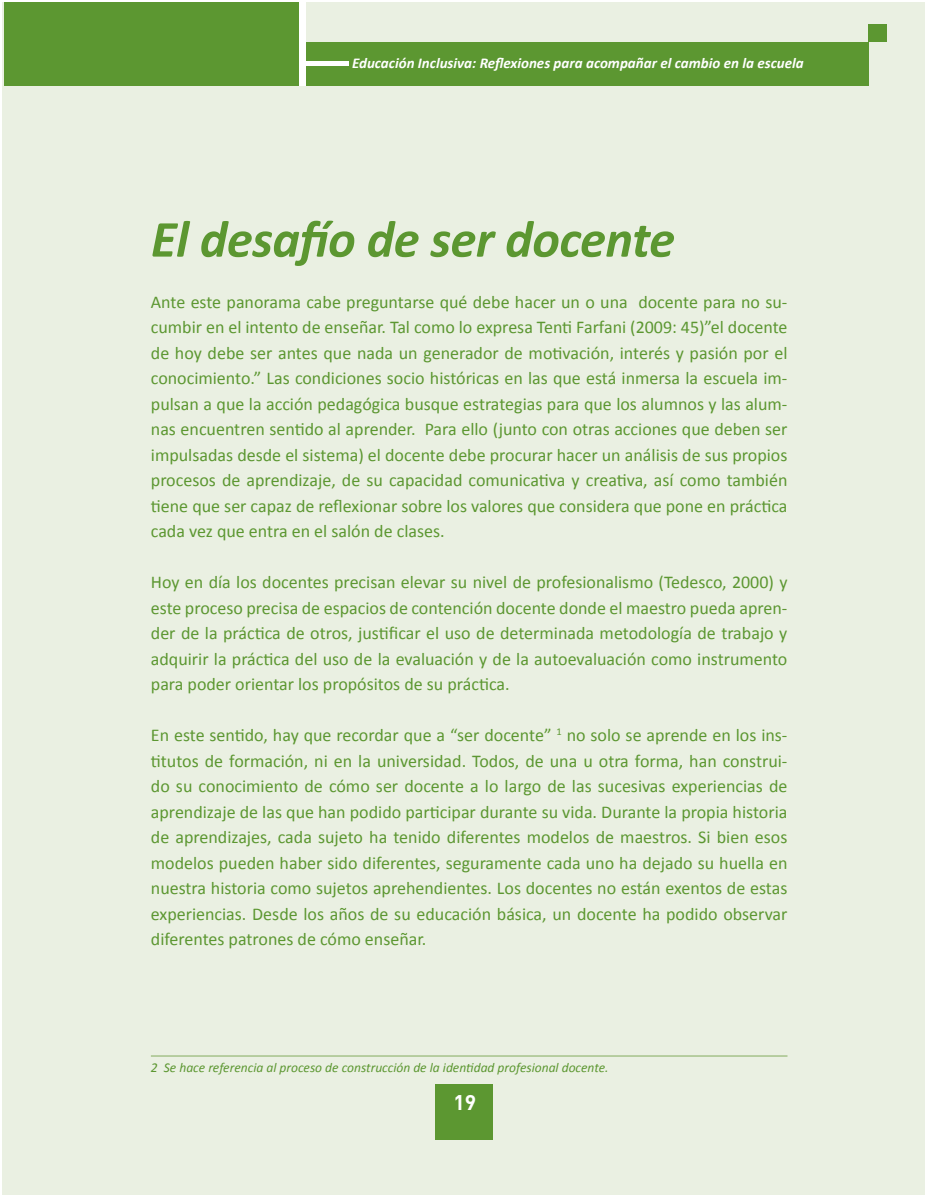
<style>
.page{position:relative;width:927px;height:1197px;background:#fff}
.page>*{position:absolute;margin:0;border:0;box-sizing:border-box;transform-origin:0 0}
.t1{font:italic 700 52.5px "Calibri";letter-spacing:-.01em;color:#5c9731}
.t2{font:700 21px "DIN";color:#fff}
.t3{font:18px/25.5px "Calibri";color:#5c9731;text-align:justify}
.t4{font:italic 700 15px "Calibri";color:#fff}
.t5{font:italic 13.5px "Calibri";color:#5c9731}
</style>
<div class="page">
<div style="left:4px;top:3px;width:920px;height:1191px;background:#eaf0e2"></div>
<hr style="left:3px;top:3px;width:2px;height:1191px;background:#eaf0e2">
<div style="left:4px;top:3px;width:298px;height:83px;background:#5c9731"></div>
<div style="left:302px;top:42px;width:567px;height:44px;background:#5c9731"></div>
<div style="left:869px;top:25px;width:18px;height:17px;background:#5c9731"></div>
<div style="left:299px;top:3px;width:7px;height:83px;background:#fff"></div>
<hr style="left:302px;top:61px;width:47px;height:4px;background:#fff">
<hr style="left:151px;top:1055px;width:637px;height:2px;background:#a6c28a">
<div style="left:435px;top:1084px;width:58px;height:55px;background:#5c9731"></div>
<p class="t4" style="left:352px;top:54px;width:453px">Educación Inclusiva: Reflexiones para acompañar el cambio en la escuela</p>
<h1 class="t1" style="left:151px;top:207px;width:526px">El desafío de ser docente</h1>
<p class="t3" style="left:151px;top:288px;width:638px">Ante este panorama cabe preguntarse qué debe hacer un o una docente para no su&shy;cumbir en el intento de enseñar. Tal como lo expresa Tenti Farfani (2009: 45)”el docente de hoy debe ser antes que nada un generador de motivación, interés y pasión por el conocimiento.” Las condiciones socio históricas en las que está inmersa la escuela im&shy;pulsan a que la acción pedagógica busque estrategias para que los alumnos y las alum&shy;nas encuentren sentido al aprender. Para ello (junto con otras acciones que deben ser impulsadas desde el sistema) el docente debe procurar hacer un análisis de sus propios procesos de aprendizaje, de su capacidad comunicativa y creativa, así como también tiene que ser capaz de reflexionar sobre los valores que considera que pone en práctica cada vez que entra en el salón de clases.</p>
<p class="t3" style="left:151px;top:569px;width:638px">Hoy en día los docentes precisan elevar su nivel de profesionalismo (Tedesco, 2000) y este proceso precisa de espacios de contención docente donde el maestro pueda apren&shy;der de la práctica de otros, justificar el uso de determinada metodología de trabajo y adquirir la práctica del uso de la evaluación y de la autoevaluación como instrumento para poder orientar los propósitos de su práctica.</p>
<p class="t3" style="left:151px;top:722px;width:638px">En este sentido, hay que recordar que a “ser docente” <sup>1</sup> no solo se aprende en los ins&shy;titutos de formación, ni en la universidad. Todos, de una u otra forma, han construi&shy;do su conocimiento de cómo ser docente a lo largo de las sucesivas experiencias de aprendizaje de las que han podido participar durante su vida. Durante la propia historia de aprendizajes, cada sujeto ha tenido diferentes modelos de maestros. Si bien esos modelos pueden haber sido diferentes, seguramente cada uno ha dejado su huella en nuestra historia como sujetos aprehendientes. Los docentes no están exentos de estas experiencias. Desde los años de su educación básica, un docente ha podido observar diferentes patrones de cómo enseñar.</p>
<p class="t5" style="left:151px;top:1059px;width:459px">2 Se hace referencia al proceso de construcción de la identidad profesional docente.</p>
<p class="t2" style="left:454px;top:1089px;width:24px">19</p>
</div>
